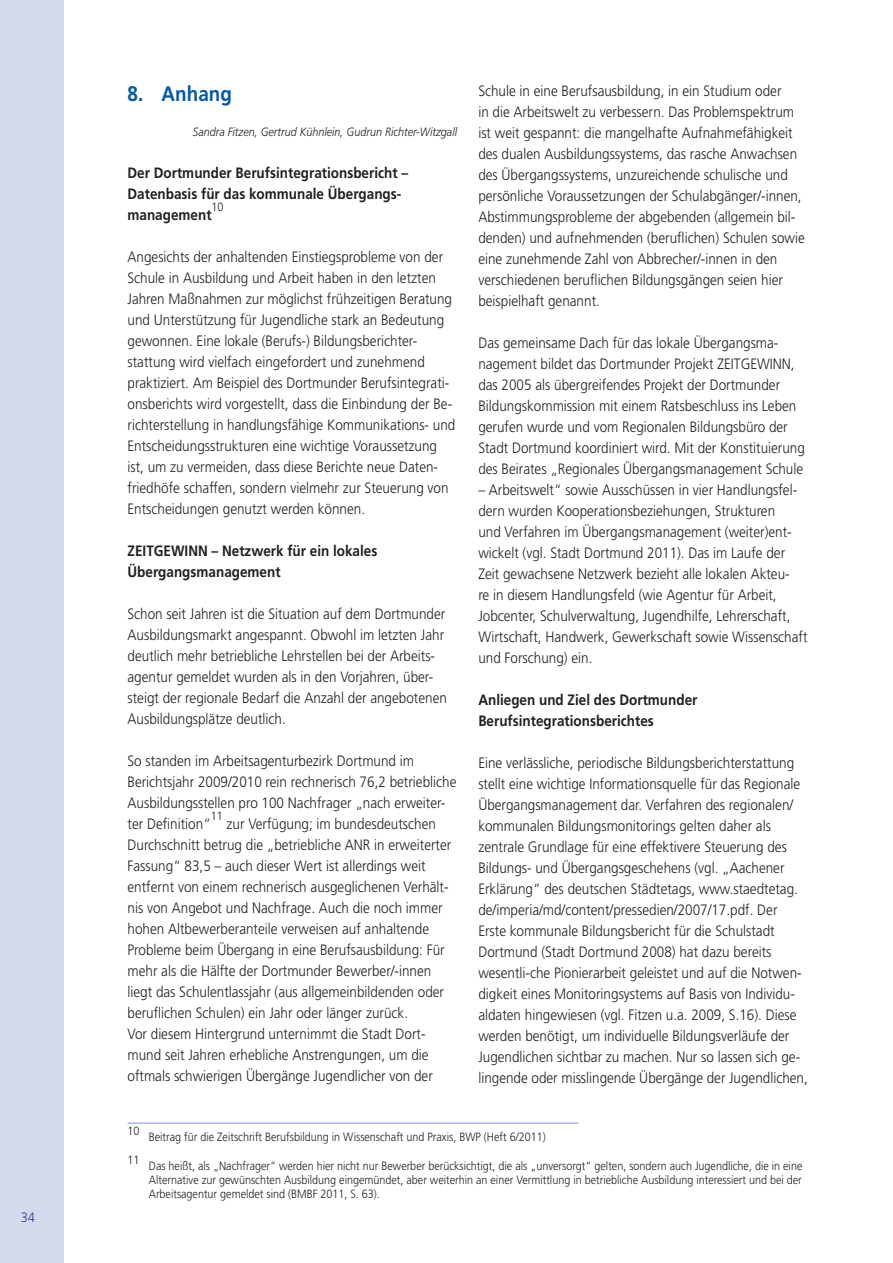
<style>
.page{position:relative;width:893px;height:1263px;background:#fff}
.page>*{position:absolute;margin:0;border:0;box-sizing:border-box;transform-origin:0 0}
.t1{font:700 21px "Frutiger LT";color:#015aaa;scale:.9 1}
.t2{font:300 15px/21px "Frutiger LT";color:#231f20;scale:.9 1}
.t3{font:700 15px/21px "Frutiger LT";color:#231f20;scale:.9 1}
.t4{font:300 13.5px "Frutiger LT";color:#253f8e;scale:.9 1}
.t5{font:300 12px/14.4px "Frutiger LT";color:#231f20;text-align:justify;scale:.9 1}
.t6{font:italic 300 12px "Frutiger LT";color:#231f20;scale:.9 1}
</style>
<div class="page">
<div style="left:0;top:0;width:64px;height:1263px;background:#d4daed"></div>
<hr style="left:128px;top:1123px;width:450px;height:1px;background:#8197cd">
<p class="t4" style="left:21px;top:1210px;width:17px">34</p>
<h1 class="t1" style="left:128px;top:81px;width:117px">8. Anhang</h1>
<p class="t6" style="left:193px;top:125px;width:295px">Sandra Fitzen, Gertrud Kühnlein, Gudrun Richter-Witzgall</p>
<p class="t3" style="left:128px;top:163px;width:313px">Der Dortmunder Berufsintegrationsbericht –<br>Datenbasis für das kommunale Übergangs&shy;management</p>
<p class="t5" style="left:212px;top:200px;width:15px">10</p>
<p class="t2" style="left:128px;top:247px;width:366px">Angesichts der anhaltenden Einstiegsprobleme von der Schule in Ausbildung und Arbeit haben in den letzten Jahren Maßnahmen zur möglichst frühzeitigen Beratung und Unterstützung für Jugendliche stark an Bedeutung gewonnen. Eine lokale (Berufs-) Bildungsberichter&shy;stattung wird vielfach eingefordert und zunehmend praktiziert. Am Beispiel des Dortmunder Berufsintegrati&shy;onsberichts wird vorgestellt, dass die Einbindung der Be&shy;richterstellung in handlungsfähige Kommunikations- und Entscheidungsstrukturen eine wichtige Voraussetzung ist, um zu vermeiden, dass diese Berichte neue Daten&shy;friedhöfe schaffen, sondern vielmehr zur Steuerung von Entscheidungen genutzt werden können.</p>
<p class="t3" style="left:128px;top:541px;width:279px">ZEITGEWINN – Netzwerk für ein lokales<br>Übergangsmanagement</p>
<p class="t2" style="left:128px;top:604px;width:356px">Schon seit Jahren ist die Situation auf dem Dortmunder Ausbildungsmarkt angespannt. Obwohl im letzten Jahr deutlich mehr betriebliche Lehrstellen bei der Arbeits&shy;agentur gemeldet wurden als in den Vorjahren, über&shy;steigt der regionale Bedarf die Anzahl der angebotenen Ausbildungsplätze deutlich.</p>
<p class="t2" style="left:128px;top:751px;width:367px">So standen im Arbeitsagenturbezirk Dortmund im Berichtsjahr 2009/2010 rein rechnerisch 76,2 betriebliche Ausbildungsstellen pro 100 Nachfrager „nach erweiter&shy;ter Definition“</p>
<p class="t5" style="left:211px;top:809px;width:15px">11</p>
<p class="t2" style="left:128px;top:814px;width:361px;text-indent:99px">zur Verfügung; im bundesdeutschen Durchschnitt betrug die „betriebliche ANR in erweiterter Fassung“ 83,5 – auch dieser Wert ist allerdings weit entfernt von einem rechnerisch ausgeglichenen Verhält&shy;nis von Angebot und Nachfrage. Auch die noch immer hohen Altbewerberanteile verweisen auf anhaltende Probleme beim Übergang in eine Berufsausbildung: Für mehr als die Hälfte der Dortmunder Bewerber/-innen liegt das Schulentlassjahr (aus allgemeinbildenden oder beruflichen Schulen) ein Jahr oder länger zurück.<br>Vor diesem Hintergrund unternimmt die Stadt Dort&shy;mund seit Jahren erhebliche Anstrengungen, um die oftmals schwierigen Übergänge Jugendlicher von der</p>
<p class="t2" style="left:478px;top:81px;width:364px">Schule in eine Berufsausbildung, in ein Studium oder<br>in die Arbeitswelt zu verbessern. Das Problemspektrum ist weit gespannt: die mangelhafte Aufnahmefähigkeit des dualen Ausbildungssystems, das rasche Anwachsen des Übergangssystems, unzureichende schulische und persönliche Voraussetzungen der Schulabgänger/-innen, Abstimmungsprobleme der abgebenden (allgemein bil&shy;denden) und aufnehmenden (beruflichen) Schulen sowie eine zunehmende Zahl von Abbrecher/-innen in den verschiedenen beruflichen Bildungsgängen seien hier beispielhaft genannt.</p>
<p class="t2" style="left:478px;top:333px;width:364px">Das gemeinsame Dach für das lokale Übergangsma&shy;nagement bildet das Dortmunder Projekt ZEITGEWINN, das 2005 als übergreifendes Projekt der Dortmunder Bildungskommission mit einem Ratsbeschluss ins Leben gerufen wurde und vom Regionalen Bildungsbüro der Stadt Dortmund koordiniert wird. Mit der Konstituierung des Beirates „Regionales Übergangsmanagement Schule</p>
<p class="t2" style="left:478px;top:480px;width:367px">– Arbeitswelt“ sowie Ausschüssen in vier Handlungsfel&shy;dern wurden Kooperationsbeziehungen, Strukturen<br>und Verfahren im Übergangsmanagement (weiter)ent&shy;wickelt (vgl. Stadt Dortmund 2011). Das im Laufe der Zeit gewachsene Netzwerk bezieht alle lokalen Akteu-<br>re in diesem Handlungsfeld (wie Agentur für Arbeit, Jobcenter, Schulverwaltung, Jugendhilfe, Lehrerschaft, Wirtschaft, Handwerk, Gewerkschaft sowie Wissenschaft und Forschung) ein.</p>
<p class="t3" style="left:478px;top:690px;width:245px">Anliegen und Ziel des Dortmunder<br>Berufsintegrationsberichtes</p>
<p class="t2" style="left:478px;top:753px;width:368px">Eine verlässliche, periodische Bildungsberichterstattung stellt eine wichtige Informationsquelle für das Regionale Übergangsmanagement dar. Verfahren des regionalen/ kommunalen Bildungsmonitorings gelten daher als zentrale Grundlage für eine effektivere Steuerung des Bildungs- und Übergangsgeschehens (vgl. „Aachener Erklärung“ des deutschen Städtetags, www.staedtetag. de/imperia/md/content/pressedien/2007/17.pdf. Der Erste kommunale Bildungsbericht für die Schulstadt Dortmund (Stadt Dortmund 2008) hat dazu bereits wesentli-che Pionierarbeit geleistet und auf die Notwen&shy;digkeit eines Monitoringsystems auf Basis von Individu&shy;aldaten hingewiesen (vgl. Fitzen u.a. 2009, S.16). Diese werden benötigt, um individuelle Bildungsverläufe der Jugendlichen sichtbar zu machen. Nur so lassen sich ge&shy;lingende oder misslingende Übergänge der Jugendlichen,</p>
<p class="t5" style="left:128px;top:1124px;width:15px">10</p>
<p class="t5" style="left:128px;top:1152px;width:15px">11</p>
<p class="t5" style="left:149px;top:1130px;width:443px">Beitrag für die Zeitschrift Berufsbildung in Wissenschaft und Praxis, BWP (Heft 6/2011)</p>
<p class="t5" style="left:149px;top:1158px;width:728px">Das heißt, als „Nachfrager“ werden hier nicht nur Bewerber berücksichtigt, die als „unversorgt“ gelten, sondern auch Jugendliche, die in eine Alternative zur gewünschten Ausbildung eingemündet, aber weiterhin an einer Vermittlung in betriebliche Ausbildung interessiert und bei der Arbeitsagentur gemeldet sind (BMBF 2011, S. 63).</p>
</div>
